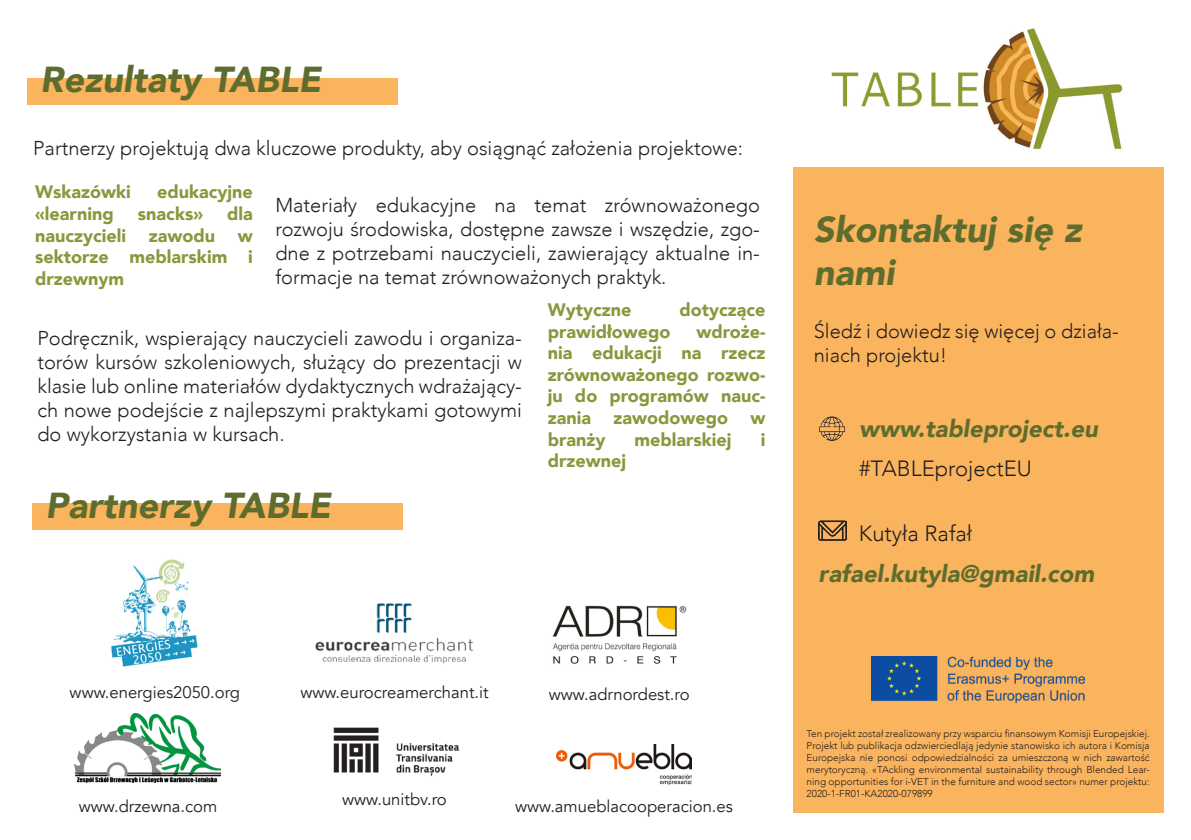
<style>
.page{position:relative;width:1191px;height:840px;background:#fff}
.page>*{position:absolute;margin:0;border:0;box-sizing:border-box;transform-origin:0 0}
.t1{font:italic 900 36px/43.2px "Avenir";color:#5e6d2d}
.t2{font:italic 900 24px "Avenir";color:#5e6d2d}
.t3{font:300 22px "Avenir";color:#231f20}
.t4{font:300 20px/24px "Avenir";color:#231f20;text-align:justify}
.t5{font:900 18px/21.6px "Avenir";color:#87993d;text-align:justify}
.t6{font:16.6px "Avenir";color:#231f20}
.t7{font:300 10px/12px "Avenir";color:#231f20;text-align:justify}
</style>
<div class="page">
<div style="left:793px;top:167px;width:370px;height:644px;background:#fbb45e"></div>
<img style="left:831px;top:28px;width:292px;height:122px">
<img style="left:333px;top:727px;width:126px;height:49px">
<img style="left:74px;top:713px;width:146px;height:70px">
<div style="left:27px;top:78px;width:370px;height:27px;background:#fbb45e"></div>
<img style="left:872px;top:656px;width:212px;height:46px">
<img style="left:556px;top:744px;width:135px;height:40px">
<img style="left:552px;top:605px;width:135px;height:59px">
<img style="left:315px;top:603px;width:159px;height:61px">
<img style="left:111px;top:559px;width:87px;height:108px">
<img style="left:818px;top:520px;width:28px;height:21px">
<img style="left:819px;top:416px;width:26px;height:25px">
<div style="left:33px;top:503px;width:370px;height:27px;background:#fbb45e"></div>
<p class="t1" style="left:40px;top:58px;width:282px">Rezultaty TABLE</p>
<p class="t4" style="left:33px;top:136px;width:711px">Partnerzy projektują dwa kluczowe produkty, aby osiągnąć założenia projektowe:</p>
<p class="t4" style="left:275px;top:193px;width:486px">Materiały edukacyjne na temat zrównoważonego rozwoju środowiska, dostępne zawsze i wszędzie, zgo&shy;dne z potrzebami nauczycieli, zawierający aktualne in&shy;formacje na temat zrównoważonych praktyk.</p>
<p class="t5" style="left:35px;top:181px;width:97px">Wskazówki</p>
<p class="t5" style="left:157px;top:181px;width:97px">edukacyjne</p>
<p class="t5" style="left:35px;top:202px;width:80px">«learning</p>
<p class="t5" style="left:138px;top:202px;width:67px">snacks»</p>
<p class="t5" style="left:227px;top:202px;width:27px">dla</p>
<p class="t5" style="left:35px;top:224px;width:93px">nauczycieli</p>
<p class="t5" style="left:149px;top:224px;width:68px">zawodu</p>
<p class="t5" style="left:35px;top:224px;width:219px;text-indent:203px">w sektorze meblarskim i drzewnym</p>
<p class="t4" style="left:37px;top:325px;width:486px">Podręcznik, wspierający nauczycieli zawodu i organiza&shy;torów kursów szkoleniowych, służący do prezentacji w klasie lub online materiałów dydaktycznych wdrażający&shy;ch nowe podejście z najlepszymi praktykami gotowymi do wykorzystania w kursach.</p>
<p class="t1" style="left:45px;top:483px;width:287px">Partnerzy TABLE</p>
<p class="t5" style="left:548px;top:298px;width:85px">Wytyczne</p>
<p class="t5" style="left:679px;top:298px;width:88px">dotyczące</p>
<p class="t5" style="left:548px;top:320px;width:124px">prawidłowego</p>
<p class="t5" style="left:548px;top:320px;width:219px;text-indent:149px">wdroże&shy;nia edukacji na rzecz zrównoważonego rozwo&shy;ju do programów nauc&shy;zania zawodowego w branży</p>
<p class="t5" style="left:634px;top:428px;width:99px">meblarskiej</p>
<p class="t5" style="left:761px;top:428px;width:6px">i</p>
<p class="t5" style="left:548px;top:449px;width:80px">drzewnej</p>
<p class="t6" style="left:70px;top:682px;width:172px">www.energies2050.org</p>
<p class="t6" style="left:300px;top:682px;width:190px">www.eurocreamerchant.it</p>
<p class="t6" style="left:549px;top:684px;width:142px">www.adrnordest.ro</p>
<p class="t6" style="left:79px;top:796px;width:140px">www.drzewna.com</p>
<p class="t6" style="left:342px;top:789px;width:106px">www.unitbv.ro</p>
<p class="t6" style="left:515px;top:796px;width:219px">www.amueblacooperacion.es</p>
<p class="t1" style="left:814px;top:207px;width:269px">Skontaktuj się z nami</p>
<p class="t4" style="left:814px;top:319px;width:307px">Śledź i dowiedz się więcej o działa&shy;niach projektu!</p>
<p class="t2" style="left:859px;top:408px;width:240px">www.tableproject.eu</p>
<p class="t3" style="left:859px;top:455px;width:174px">#TABLEprojectEU</p>
<p class="t3" style="left:859px;top:520px;width:115px">Kutyła Rafał</p>
<p class="t2" style="left:818px;top:553px;width:277px">rafael.kutyla@gmail.com</p>
<p class="t7" style="left:806px;top:727px;width:344px">Ten projekt został zrealizowany przy wsparciu finansowym Komisji Europejskiej.</p>
<p class="t7" style="left:806px;top:739px;width:344px">Projekt lub publikacja odzwierciedlają jedynie stanowisko ich autora i Komisja Europejska nie ponosi odpowiedzialności za umieszczoną w nich zawartość merytoryczną. «TAckling environmental sustainability through Blended Lear&shy;ning opportunities for i-VET in the furniture and wood sector» numer projektu:<br>2020-1-FR01-KA2020-079899</p>
</div>
